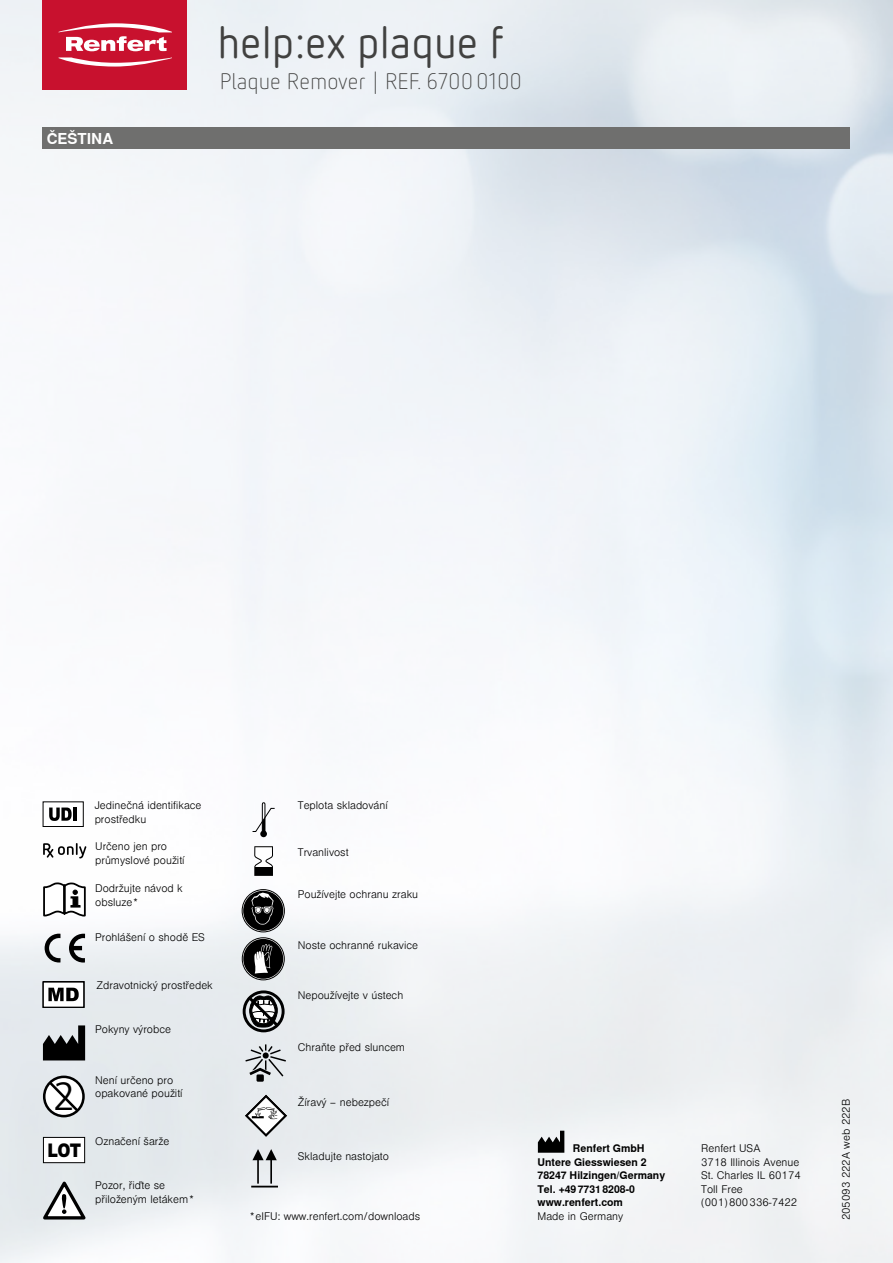
<style>
.page{position:relative;width:893px;height:1263px;background:#fff}
.page>*{position:absolute;margin:0;border:0;box-sizing:border-box;transform-origin:0 0}
.t1{font:45px "Netto Pro";color:#414140}
.t2{font:300 39.6px "Frutiger LT Std";color:#000}
.t3{font:300 22.5px "Netto Pro";color:#414140}
.t4{font:900 18.9px "Arial";color:#000;scale:.84 1}
.t5{font:700 15px "Nimbus Sans Global";color:#fff}
.t6{font:300 10.5px/13.5px "Nimbus Sans Global";color:#000}
.t7{font:700 10.5px/13.5px "Nimbus Sans Global";color:#000}
</style>
<div class="page">
<img style="left:0;top:0;width:893px;height:1263px">
<div style="left:43px;top:0;width:144px;height:89px;background:#c8112e"></div>
<svg style="left:59px;top:57px;width:113px;height:10px"></svg>
<svg style="left:59px;top:23px;width:113px;height:28px"></svg>
<div style="left:43px;top:128px;width:807px;height:21px;background:#6f6f6e"></div>
<svg style="left:245px;top:1044px;width:41px;height:38px;background:#b7bbbd"></svg>
<svg style="left:69px;top:934px;width:16px;height:28px"></svg>
<svg style="left:45px;top:934px;width:15px;height:28px"></svg>
<svg style="left:243px;top:990px;width:42px;height:42px;background:#7a7b7c"></svg>
<svg style="left:43px;top:843px;width:43px;height:15px"></svg>
<svg style="left:254px;top:846px;width:19px;height:30px"></svg>
<svg style="left:42px;top:882px;width:45px;height:35px"></svg>
<div style="left:43px;top:1075px;width:42px;height:42px;border:3px solid #000;border-radius:50%"></div>
<svg style="left:47px;top:1079px;width:34px;height:35px"></svg>
<svg style="left:43px;top:1181px;width:43px;height:38px"></svg>
<div style="left:260px;top:830px;width:7px;height:7px;background:#000;border-radius:50%"></div>
<svg style="left:252px;top:802px;width:24px;height:31px"></svg>
<svg style="left:242px;top:889px;width:42px;height:43px"></svg>
<div style="left:242px;top:889px;width:43px;height:43px;border:1px solid #000;border-radius:50%"></div>
<div style="left:243px;top:891px;width:40px;height:40px;background:#000;border-radius:50%"></div>
<svg style="left:251px;top:892px;width:23px;height:32px"></svg>
<svg style="left:242px;top:938px;width:42px;height:42px"></svg>
<div style="left:242px;top:937px;width:42px;height:43px;border:1px solid #000;border-radius:50%"></div>
<div style="left:243px;top:939px;width:40px;height:40px;background:#000;border-radius:50%"></div>
<svg style="left:254px;top:944px;width:18px;height:29px"></svg>
<svg style="left:43px;top:1025px;width:42px;height:35px"></svg>
<div style="left:43px;top:1137px;width:42px;height:26px;background:#fff"></div>
<div style="left:43px;top:1137px;width:42px;height:26px;border:1px solid #000"></div>
<svg style="left:43px;top:981px;width:42px;height:27px"></svg>
<div style="left:43px;top:802px;width:40px;height:24px;background:#fff"></div>
<div style="left:43px;top:801px;width:41px;height:26px;border:1px solid #000"></div>
<svg style="left:49px;top:807px;width:23px;height:14px"></svg>
<hr style="left:73px;top:807px;width:3px;height:14px;background:#000">
<svg style="left:245px;top:1094px;width:42px;height:43px"></svg>
<hr style="left:257px;top:1159px;width:2px;height:24px;background:#000">
<hr style="left:270px;top:1159px;width:2px;height:24px;background:#000">
<svg style="left:252px;top:1149px;width:25px;height:11px"></svg>
<svg style="left:251px;top:1186px;width:27px;height:1px"></svg>
<svg style="left:538px;top:1131px;width:26px;height:22px"></svg>
<h3 class="t5" style="left:47px;top:130px;width:68px">ČEŠTINA</h3>
<h1 class="t1" style="left:217px;top:13px;width:287px">help:ex plaque f</h1>
<h3 class="t3" style="left:220px;top:67px;width:304px">Plaque Remover | REF. 67000100</h3>
<p class="t6" style="left:95px;top:799px;width:108px">Jedinečná identifikace prostředku</p>
<p class="t6" style="left:95px;top:840px;width:91px">Určeno jen pro průmyslové použití</p>
<p class="t6" style="left:95px;top:882px;width:89px">Dodržujte návod k obsluze *</p>
<p class="t6" style="left:95px;top:930px;width:111px">Prohlášení o shodě ES</p>
<p class="t6" style="left:97px;top:978px;width:118px">Zdravotnický prostředek</p>
<p class="t6" style="left:95px;top:1023px;width:77px">Pokyny výrobce</p>
<h2 class="t2" style="left:53px;top:1073px;width:23px">2</h2>
<h3 class="t4" style="left:48px;top:1136px;width:42px">LOT</h3>
<p class="t6" style="left:95px;top:1073px;width:89px">Není určeno pro opakované použití</p>
<p class="t6" style="left:95px;top:1135px;width:76px">Označení šarže</p>
<p class="t6" style="left:95px;top:1179px;width:100px">Pozor, řiďte se přiloženým letákem *</p>
<p class="t6" style="left:298px;top:799px;width:91px">Teplota skladování</p>
<p class="t6" style="left:298px;top:845px;width:52px">Trvanlivost</p>
<p class="t6" style="left:298px;top:887px;width:122px">Používejte ochranu zraku</p>
<p class="t6" style="left:298px;top:938px;width:122px">Noste ochranné rukavice</p>
<p class="t6" style="left:298px;top:989px;width:107px">Nepoužívejte v ústech</p>
<p class="t6" style="left:298px;top:1041px;width:109px">Chraňte před sluncem</p>
<p class="t6" style="left:298px;top:1096px;width:93px">Žíravý – nebezpečí</p>
<p class="t6" style="left:298px;top:1149px;width:93px">Skladujte nastojato</p>
<p class="t7" style="left:537px;top:1142px;width:129px;text-indent:35px">Renfert GmbH<br>Untere Giesswiesen 2<br>78247 Hilzingen/Germany<br>Tel. +49 7731 8208-0 www.renfert.com</p>
<p class="t6" style="left:537px;top:1209px;width:87px">Made in Germany</p>
<p class="t6" style="left:250px;top:1209px;width:172px">* eIFU: www.renfert.com/downloads</p>
<p class="t6" style="left:701px;top:1142px;width:101px">Renfert USA<br>3718 Illinois Avenue<br>St. Charles IL 60174<br>Toll Free<br>(001) 800 336-7422</p>
<p class="t6" style="left:839px;top:1220px;width:123px;rotate:-90deg">205093 222A web 222B</p>
</div>
